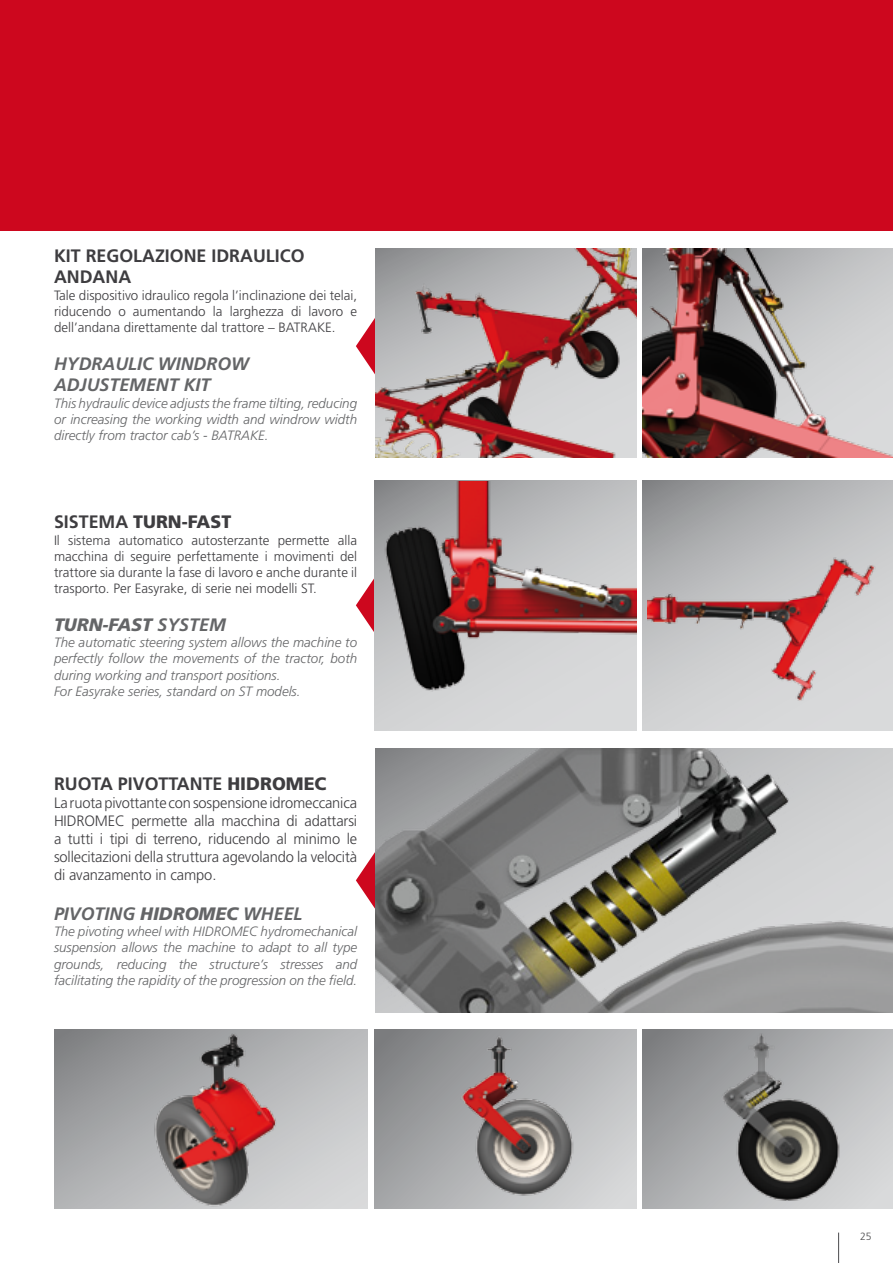
<style>
.page{position:relative;width:893px;height:1263px;background:#fff}
.page>*{position:absolute;margin:0;border:0;box-sizing:border-box;transform-origin:0 0}
.t1{font:700 18px/21.6px "Frutiger LT Std";color:#3e3d40}
.t2{font:italic 700 18px/21.6px "Frutiger LT Std";color:#646567}
.t3{font:900 18px "Frutiger LT Std";color:#3e3d40}
.t4{font:italic 900 18px "Frutiger LT Std";color:#646567}
.t5{font:300 15px/18px "Frutiger LT Std";letter-spacing:-.01em;color:#3e3d40;text-align:justify}
.t6{font:italic 300 13.5px/16.2px "Frutiger LT Std";color:#646567;text-align:justify}
.t7{font:300 13.5px/16.2px "Frutiger LT Std";color:#3e3d40;text-align:justify}
.t8{font:300 10.5px "Frutiger LT Std";color:#4b4b4d}
.s1{font-weight:700}
.s2{font-weight:900}
</style>
<div class="page">
<hr style="left:838px;top:1232px;width:1px;height:31px;background:#4b4b4d">
<svg style="left:356px;top:318px;width:19px;height:57px"></svg>
<svg style="left:356px;top:852px;width:19px;height:57px"></svg>
<svg style="left:356px;top:575px;width:19px;height:61px"></svg>
<div style="left:0;top:0;width:893px;height:231px;background:#cd071e"></div>
<img style="left:647px;top:480px;width:246px;height:250px">
<div style="left:375px;top:480px;width:262px;height:250px;background:#d7d8d9"></div>
<img style="left:375px;top:482px;width:262px;height:211px">
<img style="left:375px;top:248px;width:262px;height:210px">
<img style="left:642px;top:248px;width:251px;height:210px">
<img style="left:642px;top:1029px;width:251px;height:180px">
<svg style="left:375px;top:1029px;width:262px;height:180px"></svg>
<img style="left:393px;top:1029px;width:244px;height:174px">
<img style="left:375px;top:748px;width:518px;height:264px">
<img style="left:57px;top:1029px;width:311px;height:180px">
<h1 class="t1" style="left:54px;top:245px;width:252px">KIT REGOLAZIONE IDRAULICO<br>ANDANA</h1>
<p class="t7" style="left:54px;top:287px;width:305px">Tale dispositivo idraulico regola l’inclinazione dei telai, riducendo o aumentando la larghezza di lavoro e dell’andana direttamente dal trattore – BATRAKE.</p>
<h1 class="t2" style="left:54px;top:353px;width:197px">HYDRAULIC WINDROW<br>ADJUSTEMENT KIT</h1>
<p class="t6" style="left:54px;top:395px;width:305px">This hydraulic device adjusts the frame tilting, reducing or increasing the working width and windrow width directly from tractor cab’s - BATRAKE.</p>
<h1 class="t3" style="left:54px;top:511px;width:179px"><span class="s1">SISTEMA</span> TURN-FAST</h1>
<p class="t7" style="left:54px;top:532px;width:305px">Il sistema automatico autosterzante permette alla macchina di seguire perfettamente i movimenti del trattore sia durante la fase di lavoro e anche durante il trasporto. Per Easyrake, di serie nei modelli ST.</p>
<h1 class="t4" style="left:54px;top:614px;width:173px">TURN-FAST <span class="s1">SYSTEM</span></h1>
<p class="t6" style="left:54px;top:634px;width:305px;text-align:left">The automatic steering system allows the machine to perfectly follow the movements of the tractor, both during working and transport positions.<br>For Easyrake series, standard on ST models.</p>
<h1 class="t1" style="left:54px;top:773px;width:274px">RUOTA PIVOTTANTE <span class="s2">HIDROMEC</span></h1>
<p class="t5" style="left:54px;top:794px;width:305px">La ruota pivottante con sospensione idromeccanica HIDROMEC permette alla macchina di adattarsi a tutti i tipi di terreno, riducendo al minimo le sollecitazioni della struttura agevolando la velocità di avanzamento in campo.</p>
<h1 class="t2" style="left:54px;top:903px;width:250px">PIVOTING <span class="s2">HIDROMEC</span> WHEEL</h1>
<p class="t6" style="left:54px;top:923px;width:305px">The pivoting wheel with HIDROMEC hydromechanical suspension allows the machine to adapt to all type grounds, reducing the structure’s stresses and facilitating the rapidity of the progression on the field.</p>
<p class="t8" style="left:860px;top:1230px;width:13px">25</p>
</div>
